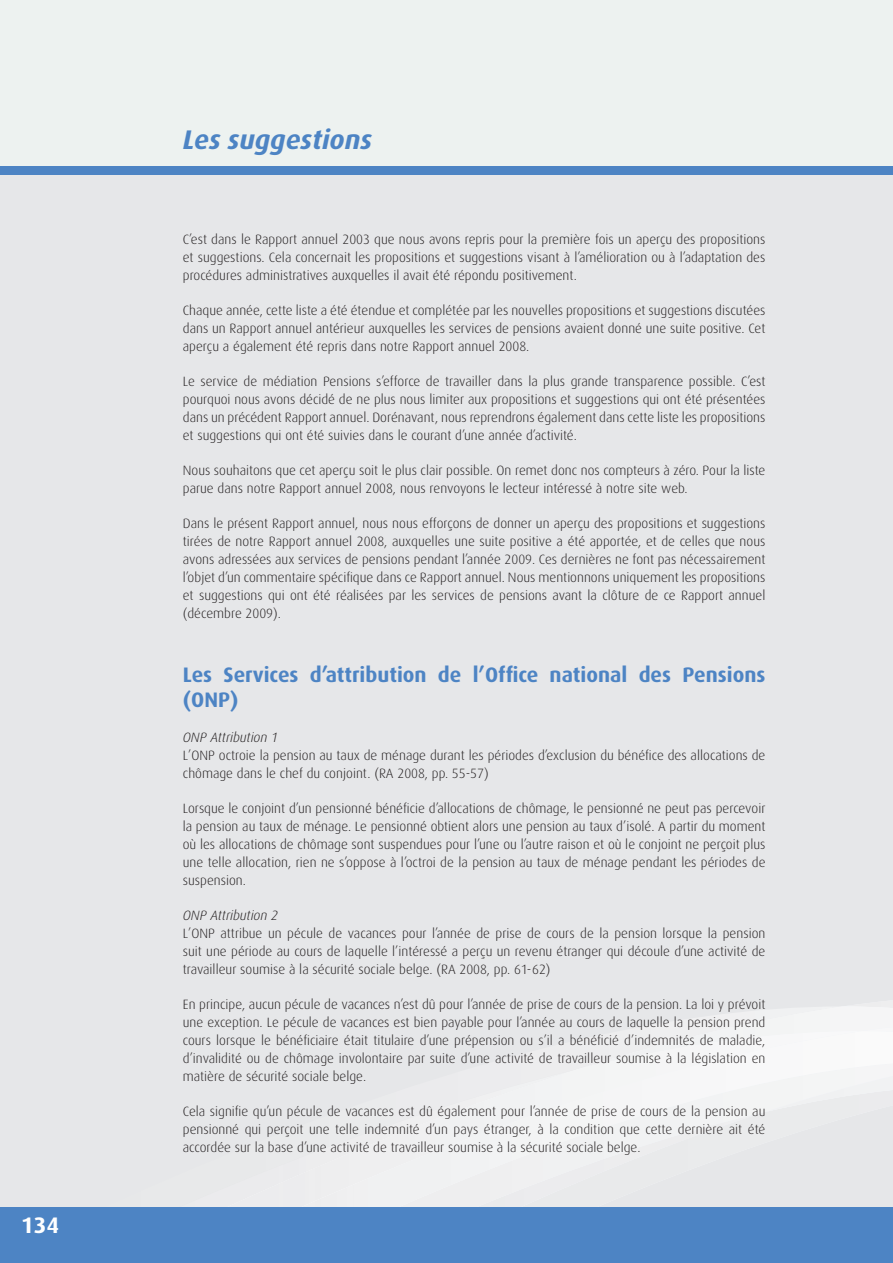
<style>
.page{position:relative;width:893px;height:1263px;background:#e6e7e9}
.page>*{position:absolute;margin:0;border:0;box-sizing:border-box;transform-origin:0 0}
.t1{font:italic 700 27px "Dax";color:#4d84c4}
.t2{font:700 22.5px "Dax";color:#fff}
.t3{font:700 21px/25.2px "Dax";color:#4d84c4}
.t4{font:300 13.5px/18px "Dax";color:#231f20;text-align:justify}
.t5{font:italic 300 13.5px "Dax";color:#231f20}
</style>
<div class="page">
<img style="left:842px;top:1070px;width:51px;height:20px">
<img style="left:717px;top:1006px;width:176px;height:25px">
<img style="left:862px;top:1027px;width:31px;height:4px">
<img style="left:178px;top:1207px;width:48px;height:1px">
<div style="left:544px;top:1056px;width:79px;height:29px;background:#f3f4f4"></div>
<div style="left:436px;top:1080px;width:108px;height:39px;background:#efeff0"></div>
<img style="left:226px;top:1207px;width:53px;height:1px">
<div style="left:623px;top:1031px;width:216px;height:59px;background:#f6f6f7"></div>
<div style="left:839px;top:1031px;width:54px;height:39px;background:#fafafa"></div>
<img style="left:515px;top:1085px;width:108px;height:75px">
<div style="left:354px;top:1119px;width:161px;height:89px;background:#f0f0f1"></div>
<svg style="left:519px;top:1090px;width:374px;height:118px"></svg>
<img style="left:300px;top:1184px;width:54px;height:24px">
<div style="left:0;top:1208px;width:893px;height:55px;background:#4d84c4"></div>
<div style="left:0;top:0;width:892px;height:170px;background:#edf2f0"></div>
<div style="left:0;top:166px;width:893px;height:8px;background:#4d84c4"></div>
<h2 class="t2" style="left:21px;top:1215px;width:40px">134</h2>
<h1 class="t1" style="left:183px;top:128px;width:191px">Les suggestions</h1>
<p class="t4" style="left:183px;top:232px;width:584px">C’est dans le Rapport annuel 2003 que nous avons repris pour la première fois un aperçu des propositions et suggestions. Cela concernait les propositions et suggestions visant à l’amélioration ou à l’adaptation des procédures administratives auxquelles il avait été répondu positivement.</p>
<p class="t4" style="left:183px;top:303px;width:584px">Chaque année, cette liste a été étendue et complétée par les nouvelles propositions et suggestions discutées dans un Rapport annuel antérieur auxquelles les services de pensions avaient donné une suite positive. Cet aperçu a également été repris dans notre Rapport annuel 2008.</p>
<p class="t4" style="left:183px;top:374px;width:584px">Le service de médiation Pensions s’efforce de travailler dans la plus grande transparence possible. C’est pourquoi nous avons décidé de ne plus nous limiter aux propositions et suggestions qui ont été présentées dans un précédent Rapport annuel. Dorénavant, nous reprendrons également dans cette liste les propositions et suggestions qui ont été suivies dans le courant d’une année d’activité.</p>
<p class="t4" style="left:183px;top:463px;width:584px">Nous souhaitons que cet aperçu soit le plus clair possible. On remet donc nos compteurs à zéro. Pour la liste parue dans notre Rapport annuel 2008, nous renvoyons le lecteur intéressé à notre site web.</p>
<p class="t4" style="left:183px;top:516px;width:584px">Dans le présent Rapport annuel, nous nous efforçons de donner un aperçu des propositions et suggestions tirées de notre Rapport annuel 2008, auxquelles une suite positive a été apportée, et de celles que nous avons adressées aux services de pensions pendant l’année 2009. Ces dernières ne font pas nécessairement l’objet d’un commentaire spécifique dans ce Rapport annuel. Nous mentionnons uniquement les propositions et suggestions qui ont été réalisées par les services de pensions avant la clôture de ce Rapport annuel (décembre 2009).</p>
<h3 class="t3" style="left:183px;top:664px;width:584px">Les Services d’attribution de l’Office national des Pensions (ONP)</h3>
<p class="t5" style="left:183px;top:731px;width:97px">ONP Attribution 1</p>
<p class="t4" style="left:183px;top:747px;width:584px">L’ONP octroie la pension au taux de ménage durant les périodes d’exclusion du bénéfice des allocations de chômage dans le chef du conjoint. (RA 2008, pp. 55-57)</p>
<p class="t4" style="left:183px;top:800px;width:584px">Lorsque le conjoint d’un pensionné bénéficie d’allocations de chômage, le pensionné ne peut pas percevoir la pension au taux de ménage. Le pensionné obtient alors une pension au taux d’isolé. A partir du moment où les allocations de chômage sont suspendues pour l’une ou l’autre raison et où le conjoint ne perçoit plus une telle allocation, rien ne s’oppose à l’octroi de la pension au taux de ménage pendant les périodes de suspension.</p>
<p class="t5" style="left:183px;top:909px;width:97px">ONP Attribution 2</p>
<p class="t4" style="left:183px;top:925px;width:584px">L’ONP attribue un pécule de vacances pour l’année de prise de cours de la pension lorsque la pension suit une période au cours de laquelle l’intéressé a perçu un revenu étranger qui découle d’une activité de travailleur soumise à la sécurité sociale belge. (RA 2008, pp. 61-62)</p>
<p class="t4" style="left:183px;top:996px;width:584px">En principe, aucun pécule de vacances n’est dû pour l’année de prise de cours de la pension. La loi y prévoit une exception. Le pécule de vacances est bien payable pour l’année au cours de laquelle la pension prend cours lorsque le bénéficiaire était titulaire d’une prépension ou s’il a bénéficié d’indemnités de maladie, d’invalidité ou de chômage involontaire par suite d’une activité de travailleur soumise à la législation en matière de sécurité sociale belge.</p>
<p class="t4" style="left:183px;top:1103px;width:584px">Cela signifie qu’un pécule de vacances est dû également pour l’année de prise de cours de la pension au pensionné qui perçoit une telle indemnité d’un pays étranger, à la condition que cette dernière ait été accordée sur la base d’une activité de travailleur soumise à la sécurité sociale belge.</p>
</div>
